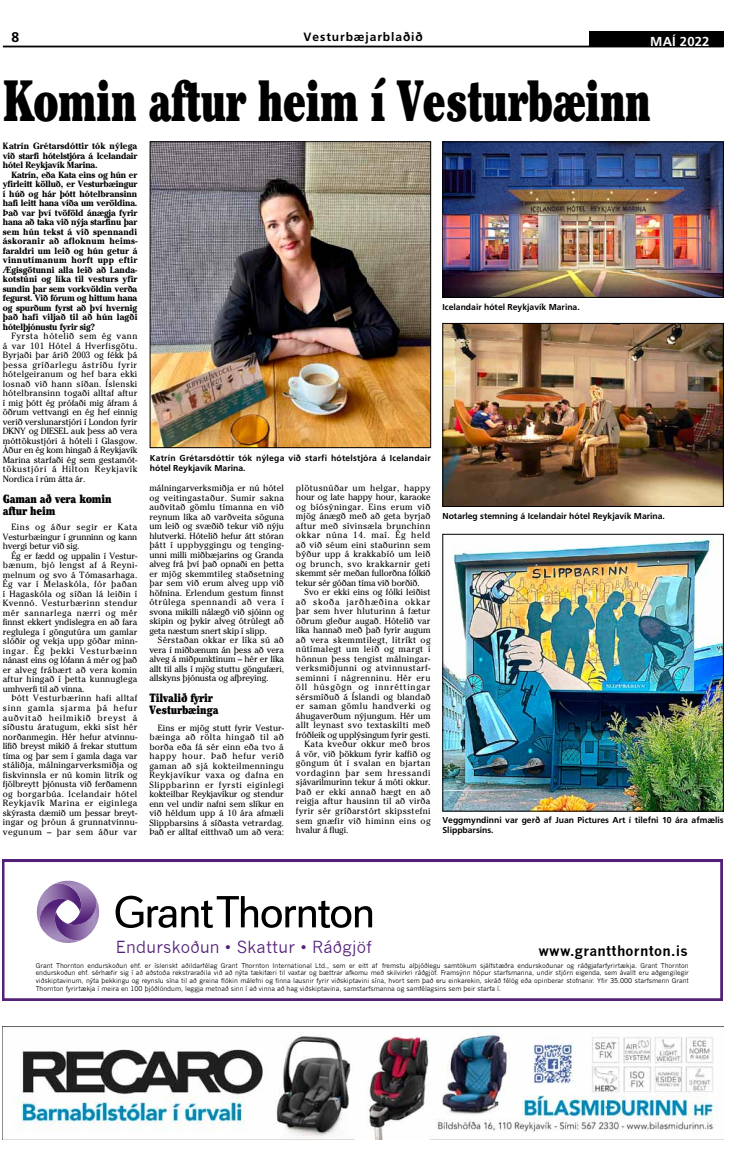
<style>
.page{position:relative;width:752px;height:1168px;background:#fff}
.page>*{position:absolute;margin:0;border:0;box-sizing:border-box;transform-origin:0 0}
.t1{font:900 condensed 58px "Cheltenham";letter-spacing:-.015em;color:#000;scale:.8 1}
.t2{font:16.3px "News Gothic";letter-spacing:.015em;color:#532078}
.t3{font:700 14px "Frutiger";color:#000}
.t4{font:700 13.9px "News Gothic";letter-spacing:.02em;color:#000}
.t5{font:700 13px "Frutiger";letter-spacing:.015em;color:#fff}
.t6{font:900 condensed 12px/12.5px "Cheltenham";letter-spacing:-.015em;color:#000}
.t7{font:700 12px "Frutiger";letter-spacing:.075em;color:#000}
.t8{font:9px/9.5px "Cheltenham";letter-spacing:.025em;color:#000;text-align:justify}
.t9{font:700 9px/9.5px "Cheltenham";letter-spacing:-.015em;color:#000;text-align:justify}
.t10{font:700 9px/9.5px "Cheltenham";letter-spacing:-.015em;color:#000;text-align:justify;scale:.93 1}
.t11{font:9px "Cheltenham";letter-spacing:.005em;color:#000}
.t12{font:9px "Cheltenham";letter-spacing:-.015em;color:#000}
.t13{font:9px "Cheltenham";color:#000}
.t14{font:9px "Cheltenham";letter-spacing:-.005em;color:#000}
.t15{font:9px "Cheltenham";letter-spacing:.08em;color:#000}
.t16{font:9px "Cheltenham";letter-spacing:.055em;color:#000}
.t17{font:9px "Cheltenham";letter-spacing:.045em;color:#000}
.t18{font:9px "Cheltenham";letter-spacing:.085em;color:#000}
.t19{font:700 8.6px/10px "Frutiger";color:#000}
.t20{font:700 8.6px/10px "Frutiger";letter-spacing:.02em;color:#000}
.t21{font:6.5px/7.8px "News Gothic";color:#000;text-align:justify}
</style>
<div class="page">
<hr style="left:3px;top:46px;width:720px;height:1px;background:#000">
<div style="left:588px;top:31px;width:135px;height:15px;background:#000"></div>
<img style="left:3px;top:1027px;width:720px;height:113px">
<svg style="left:2px;top:859px;width:720px;height:142px"></svg>
<svg style="left:115px;top:896px;width:257px;height:32px"></svg>
<svg style="left:33px;top:879px;width:70px;height:68px"></svg>
<img style="left:152px;top:143px;width:276px;height:303px">
<div style="left:150px;top:141px;width:280px;height:307px;border:1px solid #000"></div>
<img style="left:444px;top:144px;width:277px;height:152px">
<div style="left:442px;top:142px;width:281px;height:156px;border:1px solid #000"></div>
<img style="left:444px;top:325px;width:277px;height:180px">
<div style="left:442px;top:323px;width:281px;height:184px;border:1px solid #000"></div>
<img style="left:444px;top:538px;width:277px;height:271px">
<div style="left:442px;top:534px;width:281px;height:277px;border:1px solid #000"></div>
<h3 class="t3" style="left:11px;top:29px;width:9px">8</h3>
<h3 class="t7" style="left:303px;top:30px;width:121px">Vesturbæjarblaðið</h3>
<h3 class="t5" style="left:649px;top:33px;width:61px">MAÍ 2022</h3>
<h1 class="t1" style="left:3px;top:64px;width:811px">Komin aftur heim í Vesturbæinn</h1>
<p class="t10" style="left:3px;top:141px;width:146px">Katrín Grétarsdóttir tók nýlega við starfi hótelstjóra á Icelandair hótel Reykjavík Marina.</p>
<p class="t9" style="left:3px;top:169px;width:136px;text-indent:9px">Katrín, eða Kata eins og hún er yfirleitt kölluð, er Vesturbæingur í húð og hár þótt hótelbransinn hafi leitt hana víða um veröldina.<br>Það var því tvöföld ánægja fyrir hana að taka við nýja starfinu þar sem hún tekst á við spennandi áskoranir að afloknum heims&shy;faraldri um leið og hún getur á vinnutímanum horft upp eftir Ægisgötunni alla leið að Landa&shy;kotstúni og líka til vesturs yfir sundin þar sem vorkvöldin verða fegurst. Við fórum og hittum hana og spurðum fyrst að því hvernig það hafi viljað til að hún lagði hótelþjónustu fyrir sig?</p>
<p class="t8" style="left:3px;top:331px;width:136px;text-indent:9px">Fyrsta hótelið sem ég vann á var 101 Hótel á Hverfisgötu.<br>Byrjaði þar árið 2003 og fékk þá þessa gríðarlegu ástríðu fyrir hótelgeiranum og hef bara ekki losnað við hann síðan. Íslenski hótelbransinn togaði alltaf aftur í mig þótt ég prófaði mig áfram á öðrum vettvangi en ég hef einnig verið verslunarstjóri í London fyrir DKNY og DIESEL auk þess að vera móttökustjóri á hóteli í Glasgow.<br>Áður en ég kom hingað á Reykjavík Marina starfaði ég sem gestamót&shy;tökustjóri á Hilton Reykjavík Nordica í rúm átta ár.</p>
<h3 class="t6" style="left:3px;top:492px;width:110px">Gaman að vera komin aftur heim</h3>
<p class="t8" style="left:3px;top:522px;width:136px;text-indent:9px">Eins og áður segir er Kata Vesturbæingur í grunninn og kann hvergi betur við sig.</p>
<p class="t8" style="left:3px;top:551px;width:136px;text-indent:9px">Ég er fædd og uppalin í Vestur&shy;bænum, bjó lengst af á Reyni&shy;melnum og svo á Tómasarhaga.<br>Ég var í Melaskóla, fór þaðan í Hagaskóla og síðan lá leiðin í Kvennó. Vesturbærinn stendur mér sannarlega nærri og mér finnst ekkert yndislegra en að fara reglulega í göngutúra um gamlar slóðir og vekja upp góðar minn&shy;ingar. Ég þekki Vesturbæinn nánast eins og lófann á mér og það er alveg frábært að vera komin aftur hingað í þetta kunnuglega umhverfi til að vinna.</p>
<p class="t8" style="left:3px;top:693px;width:136px;text-indent:9px">Þótt Vesturbærinn hafi alltaf sinn gamla sjarma þá hefur auðvitað heilmikið breyst á síðustu áratugum, ekki síst hér norðanmegin. Hér hefur atvinnu&shy;lífið breyst mikið á frekar stuttum tíma og þar sem í gamla daga var stáliðja, málningarverksmiðja og fiskvinnsla er nú komin litrík og fjölbreytt þjónusta við ferðamenn og borgarbúa. Icelandair hótel Reykjavík Marina er eiginlega skýrasta dæmið um þessar breyt&shy;ingar og þróun á grunnatvinnu&shy;vegunum – þar sem áður var</p>
<p class="t20" style="left:150px;top:453px;width:282px">Katrín Grétarsdóttir tók nýlega við starfi hótelstjóra á Icelandair hótel Reykjavík Marina.</p>
<p class="t8" style="left:149px;top:483px;width:136px">málningarverksmiðja er nú hótel og veitingastaður. Sumir sakna auðvitað gömlu tímanna en við reynum líka að varðveita söguna um leið og svæðið tekur við nýju hlutverki. Hótelið hefur átt stóran þátt í uppbyggingu og tenging&shy;unni milli miðbæjarins og Granda alveg frá því það opnaði en þetta er mjög skemmtileg staðsetning þar sem við erum alveg upp við höfnina. Erlendum gestum finnst ótrúlega spennandi að vera í svona mikilli nálægð við sjóinn og skipin og þykir alveg ótrúlegt að geta næstum snert skip í slipp.</p>
<p class="t8" style="left:149px;top:635px;width:136px;text-indent:9px">Sérstaðan okkar er líka sú að vera í miðbænum án þess að vera alveg á miðpunktinum – hér er líka allt til alls í mjög stuttu göngufæri, allskyns þjónusta og afþreying.</p>
<h3 class="t6" style="left:149px;top:691px;width:71px">Tilvalið fyrir<br>Vesturbæinga</h3>
<p class="t8" style="left:149px;top:723px;width:136px;text-indent:9px">Eins er mjög stutt fyrir Vestur&shy;bæinga að rölta hingað til að borða eða fá sér einn eða tvo á happy hour. Það hefur verið gaman að sjá kokteilmenningu Reykjavíkur vaxa og dafna en Slippbarinn er fyrsti eiginlegi kokteilbar Reykjavíkur og stendur enn vel undir nafni sem slíkur en við héldum upp á 10 ára afmæli Slippbarsins á síðasta vetrardag.<br>Það er alltaf eitthvað um að vera:</p>
<p class="t8" style="left:296px;top:483px;width:136px">plötusnúðar um helgar, happy hour og late happy hour, karaoke og bíósýningar. Eins erum við mjög ánægð með að geta byrjað aftur með sívinsæla brunchinn okkar núna 14. maí. Ég held að við séum eini staðurinn sem býður upp á krakkabíó um leið og brunch, svo krakkarnir geti skemmt sér meðan fullorðna fólkið tekur sér góðan tíma við borðið.</p>
<p class="t13" style="left:304px;top:587px;width:127px">Svo er ekki eins og fólki leiðist</p>
<p class="t18" style="left:296px;top:596px;width:136px">að skoða jarðhæðina okkar</p>
<p class="t8" style="left:296px;top:606px;width:136px">þar sem hver hluturinn á fætur</p>
<p class="t11" style="left:296px;top:615px;width:136px">öðrum gleður augað. Hótelið var</p>
<p class="t14" style="left:296px;top:625px;width:136px">líka hannað með það fyrir augum</p>
<p class="t8" style="left:296px;top:635px;width:136px">að vera skemmtilegt, litríkt og</p>
<p class="t8" style="left:296px;top:644px;width:136px">nútímalegt um leið og margt í</p>
<p class="t8" style="left:296px;top:654px;width:136px">hönnun þess tengist málningar-</p>
<p class="t8" style="left:296px;top:663px;width:136px">verksmiðjunni og atvinnustarf-</p>
<p class="t8" style="left:296px;top:673px;width:136px">seminni í nágrenninu. Hér eru</p>
<p class="t15" style="left:296px;top:682px;width:136px">öll húsgögn og innréttingar</p>
<p class="t8" style="left:296px;top:692px;width:136px">sérsmíðuð á Íslandi og blandað</p>
<p class="t17" style="left:296px;top:701px;width:136px">er saman gömlu handverki og</p>
<p class="t11" style="left:296px;top:710px;width:136px">áhugaverðum nýjungum. Hér um</p>
<p class="t8" style="left:296px;top:720px;width:136px">allt leynast svo textaskilti með</p>
<p class="t12" style="left:296px;top:729px;width:136px">fróðleik og upplýsingum fyrir gesti.</p>
<p class="t8" style="left:304px;top:739px;width:127px">Kata kveður okkur með bros</p>
<p class="t11" style="left:296px;top:748px;width:136px">á vör, við þökkum fyrir kaffið og</p>
<p class="t8" style="left:296px;top:758px;width:136px">göngum út í svalan en bjartan</p>
<p class="t16" style="left:296px;top:767px;width:136px">vordaginn þar sem hressandi</p>
<p class="t12" style="left:296px;top:777px;width:136px">sjávarilmurinn tekur á móti okkur.</p>
<p class="t8" style="left:296px;top:787px;width:136px">Það er ekki annað hægt en að</p>
<p class="t8" style="left:296px;top:796px;width:136px">reigja aftur hausinn til að virða</p>
<p class="t8" style="left:296px;top:806px;width:136px">fyrir sér gríðarstórt skipsstefni</p>
<p class="t8" style="left:296px;top:815px;width:136px">sem gnæfir við himinn eins og</p>
<p class="t12" style="left:296px;top:824px;width:54px">hvalur á flugi.</p>
<p class="t19" style="left:442px;top:302px;width:139px">Icelandair hótel Reykjavík Marina.</p>
<p class="t19" style="left:442px;top:511px;width:224px">Notarleg stemning á Icelandair hótel Reykjavík Marina.</p>
<p class="t19" style="left:442px;top:815px;width:282px">Veggmyndinni var gerð af Juan Pictures Art í tilefni 10 ára afmælis<br>Slippbarsins.</p>
<h2 class="t2" style="left:116px;top:937px;width:257px">Endurskoðun • Skattur • Ráðgjöf</h2>
<h3 class="t4" style="left:538px;top:942px;width:151px">www.grantthornton.is</h3>
<p class="t21" style="left:36px;top:961px;width:654px">Grant Thornton endurskoðun ehf. er íslenskt aðildarfélag Grant Thornton International Ltd., sem er eitt af fremstu alþjóðlegu samtökum sjálfstæðra endurskoðunar og ráðgjafarfyrirtækja. Grant Thornton endurskoðun ehf. sérhæfir sig í að aðstoða rekstraraðila við að nýta tækifæri til vaxtar og bættrar afkomu með skilvirkri ráðgjöf. Framsýnn hópur starfsmanna, undir stjórn eigenda, sem ávallt eru aðgengilegir viðskiptavinum, nýta þekkingu og reynslu sína til að greina flókin málefni og finna lausnir fyrir viðskiptavini sína, hvort sem það eru einkarekin, skráð félög eða opinberar stofnanir. Yfir 35.000 starfsmenn Grant Thornton fyrirtækja í meira en 100 þjóðlöndum, leggja metnað sinn í að vinna að hag viðskiptavina, samstarfsmanna og samfélagsins sem þeir starfa í.</p>
</div>
